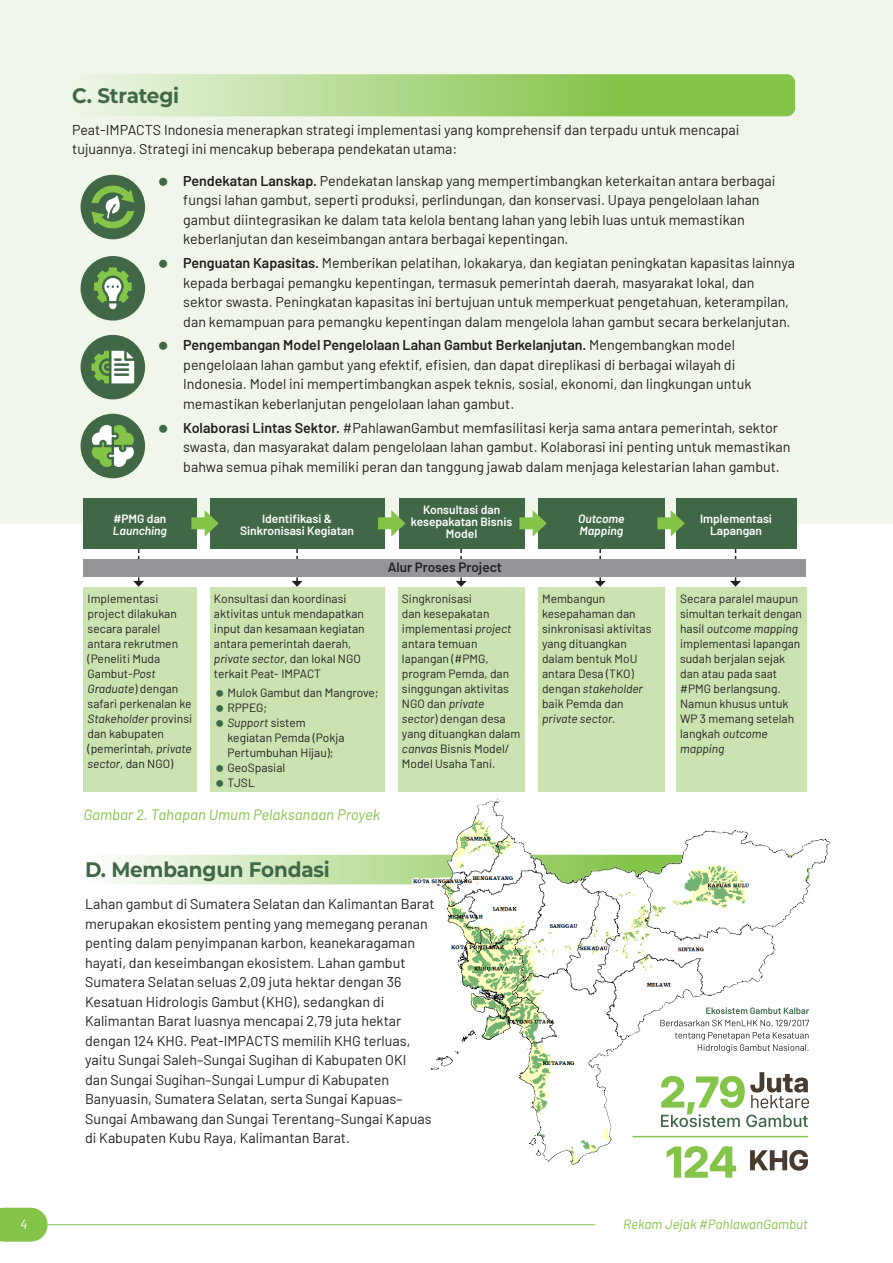
<style>
.page{position:relative;width:893px;height:1263px;background:#fff}
.page>*{position:absolute;margin:0;border:0;box-sizing:border-box;transform-origin:0 0}
.Heading_3{font:700 21px "Montserrat";letter-spacing:-.01em;color:#406847;scale:.95 1}
.t1{font:italic 15px "Barlow";color:#83c449}
.t2{font:14.25px/19.5px "Barlow";color:#231f20}
.t3{font:italic 13.5px "Barlow";color:#83c449}
.t4{font:600 13.5px "Barlow";color:#231f20}
.t5{font:italic 13.5px "Barlow";color:#fff}
.t6{font:12px/15px "Barlow";color:#231f20}
.t7{font:600 12px/12px "Barlow";color:#fff;text-align:center}
.t8{font:italic 600 12px/12px "Barlow";color:#fff}
.s1{font-weight:600}
.s2{font-style:normal}
.s3{font-style:italic}
</style>
<div class="page">
<svg style="left:85px;top:855px;width:724px;height:29px;background:#d9edc8"></svg>
<div style="left:0;top:0;width:893px;height:523px;background:#f0f7ea"></div>
<svg style="left:72px;top:74px;width:723px;height:42px;background:#abd685"></svg>
<div style="left:81px;top:175px;width:64px;height:64px;background:#406847;border-radius:50%"></div>
<div style="left:81px;top:256px;width:64px;height:65px;background:#406847;border-radius:50%"></div>
<div style="left:81px;top:335px;width:64px;height:64px;background:#406847;border-radius:50%"></div>
<div style="left:81px;top:414px;width:64px;height:64px;background:#406847;border-radius:50%"></div>
<svg style="left:91px;top:351px;width:43px;height:32px"></svg>
<svg style="left:92px;top:425px;width:42px;height:42px"></svg>
<svg style="left:91px;top:183px;width:43px;height:46px"></svg>
<svg style="left:94px;top:267px;width:38px;height:42px"></svg>
<svg style="left:133px;top:549px;width:11px;height:38px"></svg>
<svg style="left:292px;top:549px;width:11px;height:38px"></svg>
<svg style="left:456px;top:549px;width:11px;height:38px"></svg>
<svg style="left:595px;top:549px;width:11px;height:38px"></svg>
<svg style="left:730px;top:549px;width:11px;height:38px"></svg>
<div style="left:83px;top:498px;width:113px;height:51px;background:#406847"></div>
<div style="left:210px;top:498px;width:174px;height:51px;background:#406847"></div>
<div style="left:399px;top:498px;width:126px;height:51px;background:#406847"></div>
<div style="left:538px;top:498px;width:127px;height:51px;background:#406847"></div>
<div style="left:676px;top:498px;width:120px;height:51px;background:#406847"></div>
<div style="left:83px;top:587px;width:113px;height:204px;background:#cbe3b0"></div>
<div style="left:210px;top:587px;width:174px;height:204px;background:#cbe3b0"></div>
<div style="left:398px;top:587px;width:127px;height:204px;background:#cbe3b0"></div>
<div style="left:538px;top:587px;width:127px;height:204px;background:#cbe3b0"></div>
<div style="left:676px;top:587px;width:130px;height:204px;background:#cbe3b0"></div>
<div style="left:83px;top:559px;width:723px;height:18px;background:#939598"></div>
<div style="left:191px;top:517px;width:19px;height:12px;background:#83c449"></div>
<svg style="left:205px;top:510px;width:14px;height:26px"></svg>
<div style="left:378px;top:517px;width:19px;height:12px;background:#83c449"></div>
<svg style="left:391px;top:510px;width:14px;height:27px"></svg>
<div style="left:519px;top:517px;width:19px;height:12px;background:#83c449"></div>
<svg style="left:533px;top:510px;width:14px;height:26px"></svg>
<div style="left:657px;top:517px;width:19px;height:12px;background:#83c449"></div>
<svg style="left:671px;top:510px;width:14px;height:26px"></svg>
<img style="left:398px;top:787px;width:433px;height:382px">
<svg style="left:667px;top:1146px;width:69px;height:32px"></svg>
<svg style="left:750px;top:1150px;width:58px;height:20px"></svg>
<svg style="left:661px;top:1072px;width:148px;height:55px"></svg>
<hr style="left:632px;top:1136px;width:176px;height:1px;background:#83c449">
<svg style="left:675px;top:1032px;width:133px;height:20px"></svg>
<svg style="left:660px;top:1020px;width:149px;height:6px"></svg>
<svg style="left:706px;top:1007px;width:103px;height:7px"></svg>
<svg style="left:0;top:1208px;width:48px;height:34px;background:#8ec959"></svg>
<hr style="left:48px;top:1224px;width:547px;height:1px;background:#83c449">
<p class="Heading_3" style="left:72px;top:80px;width:114px">C. Strategi</p>
<p class="t2" style="left:72px;top:119px;width:669px">Peat-IMPACTS Indonesia menerapkan strategi implementasi yang komprehensif dan terpadu untuk mencapai tujuannya. Strategi ini mencakup beberapa pendekatan utama:</p>
<p class="t2" style="left:183px;top:170px;width:594px"><span class="s1">Pendekatan Lanskap.</span> Pendekatan lanskap yang mempertimbangkan keterkaitan antara berbagai fungsi lahan gambut, seperti produksi, perlindungan, dan konservasi. Upaya pengelolaan lahan gambut diintegrasikan ke dalam tata kelola bentang lahan yang lebih luas untuk memastikan keberlanjutan dan keseimbangan antara berbagai kepentingan.</p>
<p class="t2" style="left:183px;top:252px;width:613px"><span class="s1">Penguatan Kapasitas.</span> Memberikan pelatihan, lokakarya, dan kegiatan peningkatan kapasitas lainnya kepada berbagai pemangku kepentingan, termasuk pemerintah daerah, masyarakat lokal, dan sektor swasta. Peningkatan kapasitas ini bertujuan untuk memperkuat pengetahuan, keterampilan, dan kemampuan para pemangku kepentingan dalam mengelola lahan gambut secara berkelanjutan.</p>
<p class="t2" style="left:183px;top:334px;width:570px"><span class="s1">Pengembangan Model Pengelolaan Lahan Gambut Berkelanjutan.</span> Mengembangkan model pengelolaan lahan gambut yang efektif, efisien, dan dapat direplikasi di berbagai wilayah di Indonesia. Model ini mempertimbangkan aspek teknis, sosial, ekonomi, dan lingkungan untuk memastikan keberlanjutan pengelolaan lahan gambut.</p>
<p class="t2" style="left:183px;top:417px;width:609px"><span class="s1">Kolaborasi Lintas Sektor.</span> #PahlawanGambut memfasilitasi kerja sama antara pemerintah, sektor swasta, dan masyarakat dalam pengelolaan lahan gambut. Kolaborasi ini penting untuk memastikan bahwa semua pihak memiliki peran dan tanggung jawab dalam menjaga kelestarian lahan gambut.</p>
<p class="t8" style="left:113px;top:512px;width:55px"><span class="s2">#PMG dan<br></span>Launching</p>
<p class="t7" style="left:240px;top:512px;width:115px">Identifikasi &amp;<br>Sinkronisasi Kegiatan</p>
<p class="t7" style="left:411px;top:503px;width:103px">Konsultasi dan kesepakatan Bisnis<br>Model</p>
<p class="t8" style="left:578px;top:512px;width:48px">Outcome<br>Mapping</p>
<p class="t7" style="left:700px;top:512px;width:73px">Implementasi<br>Lapangan</p>
<p class="t6" style="left:88px;top:590px;width:106px">Implementasi project dilakukan secara paralel antara rekrutmen (Peneliti Muda<br>Gambut-<span class="s3">Post<br>Graduate</span>) dengan safari perkenalan ke<br><span class="s3">Stakeholder</span> provinsi dan kabupaten (pemerintah, <span class="s3">private sector</span>, dan NGO)</p>
<p class="t6" style="left:214px;top:590px;width:152px">Konsultasi dan koordinasi aktivitas untuk mendapatkan input dan kesamaan kegiatan antara pemerintah daerah, <span class="s3">private sector</span>, dan lokal NGO terkait Peat- IMPACT</p>
<p class="t6" style="left:227px;top:684px;width:153px">Mulok Gambut dan Mangrove;</p>
<p class="t6" style="left:227px;top:699px;width:41px">RPPEG;</p>
<p class="t6" style="left:227px;top:714px;width:118px"><span class="s3">Support</span> sistem kegiatan Pemda (Pokja<br>Pertumbuhan Hijau);</p>
<p class="t6" style="left:227px;top:759px;width:59px">GeoSpasial</p>
<p class="t6" style="left:227px;top:774px;width:29px">TJSL</p>
<p class="t4" style="left:388px;top:557px;width:116px">Alur Proses Project</p>
<p class="t6" style="left:402px;top:590px;width:120px">Singkronisasi<br>dan kesepakatan implementasi <span class="s3">project </span>antara temuan lapangan (#PMG, program Pemda, dan singgungan aktivitas<br>NGO dan <span class="s3">private sector</span>) dengan desa yang dituangkan dalam <span class="s3">canvas</span> Bisnis Model/<br>Model Usaha Tani.</p>
<p class="t6" style="left:542px;top:590px;width:111px">Membangun kesepahaman dan sinkronisasi aktivitas yang dituangkan dalam bentuk MoU antara Desa (TKO) dengan <span class="s3">stakeholder </span>baik Pemda dan <span class="s3">private sector.</span></p>
<p class="t6" style="left:680px;top:590px;width:123px">Secara paralel maupun simultan terkait dengan hasil <span class="s3">outcome mapping </span>implementasi lapangan sudah berjalan sejak dan atau pada saat #PMG berlangsung.<br>Namun khusus untuk<br>WP 3 memang setelah langkah <span class="s3">outcome mapping</span></p>
<p class="t1" style="left:83px;top:804px;width:298px">Gambar 2. Tahapan Umum Pelaksanaan Proyek</p>
<p class="Heading_3" style="left:85px;top:854px;width:259px">D. Membangun Fondasi</p>
<p class="t2" style="left:85px;top:893px;width:351px">Lahan gambut di Sumatera Selatan dan Kalimantan Barat merupakan ekosistem penting yang memegang peranan penting dalam penyimpanan karbon, keanekaragaman hayati, dan keseimbangan ekosistem. Lahan gambut Sumatera Selatan seluas 2,09 juta hektar dengan 36<br>Kesatuan Hidrologis Gambut (KHG), sedangkan di Kalimantan Barat luasnya mencapai 2,79 juta hektar dengan 124 KHG. Peat-IMPACTS memilih KHG terluas, yaitu Sungai Saleh–Sungai Sugihan di Kabupaten OKI<br>dan Sungai Sugihan–Sungai Lumpur di Kabupaten Banyuasin, Sumatera Selatan, serta Sungai Kapuas– Sungai Ambawang dan Sungai Terentang–Sungai Kapuas di Kabupaten Kubu Raya, Kalimantan Barat.</p>
<p class="t5" style="left:20px;top:1214px;width:9px">4</p>
<p class="t3" style="left:623px;top:1214px;width:186px">Rekam Jejak #PahlawanGambut</p>
</div>
